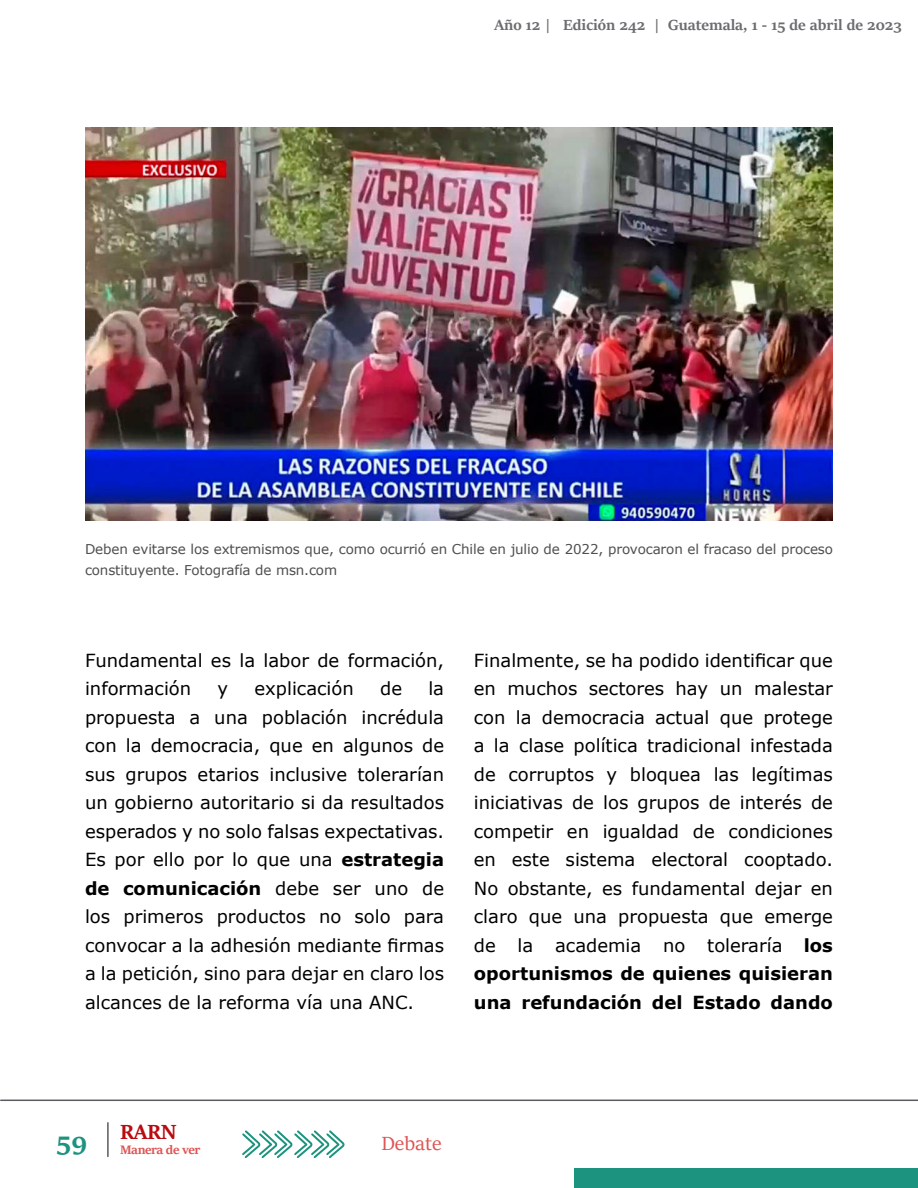
<style>
.page{position:relative;width:918px;height:1188px;background:#fff}
.page>*{position:absolute;margin:0;border:0;box-sizing:border-box;transform-origin:0 0}
.t1{font:700 28.5px "Sitka Heading";color:#1b937e}
.t2{font:700 22.5px "Sitka Heading";color:#b90b10}
.t3{font:21px "Sitka Heading";color:#de5454}
.t4{font:18px/28.5px "Verdana";color:#000;text-align:justify}
.t5{font:700 16.5px "Sitka Display";color:#6c6b6f}
.t6{font:13.5px/21px "Verdana";letter-spacing:-.01em;color:#4f4e50}
.t7{font:700 13.5px "Sitka Heading";letter-spacing:-.03em;color:#de5454}
.s1{font-weight:700}
</style>
<div class="page">
<div style="left:574px;top:1168px;width:344px;height:20px;background:#1b937e"></div>
<svg style="left:242px;top:1130px;width:103px;height:28px"></svg>
<hr style="left:1px;top:1100px;width:917px;height:1px;background:#5b5b5f">
<hr style="left:107px;top:1123px;width:2px;height:34px;background:#5b5b5f">
<img style="left:85px;top:128px;width:748px;height:392px">
<p class="t5" style="left:494px;top:13px;width:409px">Año 12 | Edición 242 | Guatemala, 1 - 15 de abril de 2023</p>
<p class="t6" style="left:85px;top:538px;width:750px">Deben evitarse los extremismos que, como ocurrió en Chile en julio de 2022, provocaron el fracaso del proceso constituyente. Fotografía de msn.com</p>
<p class="t4" style="left:85px;top:646px;width:361px">Fundamental es la labor de formación, información</p>
<p class="t4" style="left:218px;top:674px;width:12px">y</p>
<p class="t4" style="left:255px;top:674px;width:101px">explicación</p>
<p class="t4" style="left:380px;top:674px;width:23px">de</p>
<p class="t4" style="left:85px;top:674px;width:361px;text-indent:343px">la propuesta a una población incrédula con la democracia, que en algunos de sus grupos etarios inclusive tolerarían un gobierno autoritario si da resultados esperados y no solo falsas expectativas.<br>Es por ello por lo que una <span class="s1">estrategia de comunicación</span> debe ser uno de los primeros productos no solo para convocar a la adhesión mediante firmas a la petición, sino para dejar en claro los alcances de la reforma vía una ANC.</p>
<p class="t4" style="left:474px;top:646px;width:361px">Finalmente, se ha podido identificar que en muchos sectores hay un malestar con la democracia actual que protege a la clase política tradicional infestada de corruptos y bloquea las legítimas iniciativas de los grupos de interés de competir en igualdad de condiciones en este sistema electoral cooptado.<br>No obstante, es fundamental dejar en claro que una propuesta que emerge de la academia no toleraría <span class="s1">los oportunismos de quienes quisieran una refundación del Estado dando</span></p>
<p class="t2" style="left:120px;top:1115px;width:58px">RARN</p>
<h1 class="t1" style="left:57px;top:1120px;width:32px">59</h1>
<p class="t3" style="left:381px;top:1128px;width:62px">Debate</p>
<p class="t7" style="left:120px;top:1139px;width:82px">Manera de ver</p>
</div>
